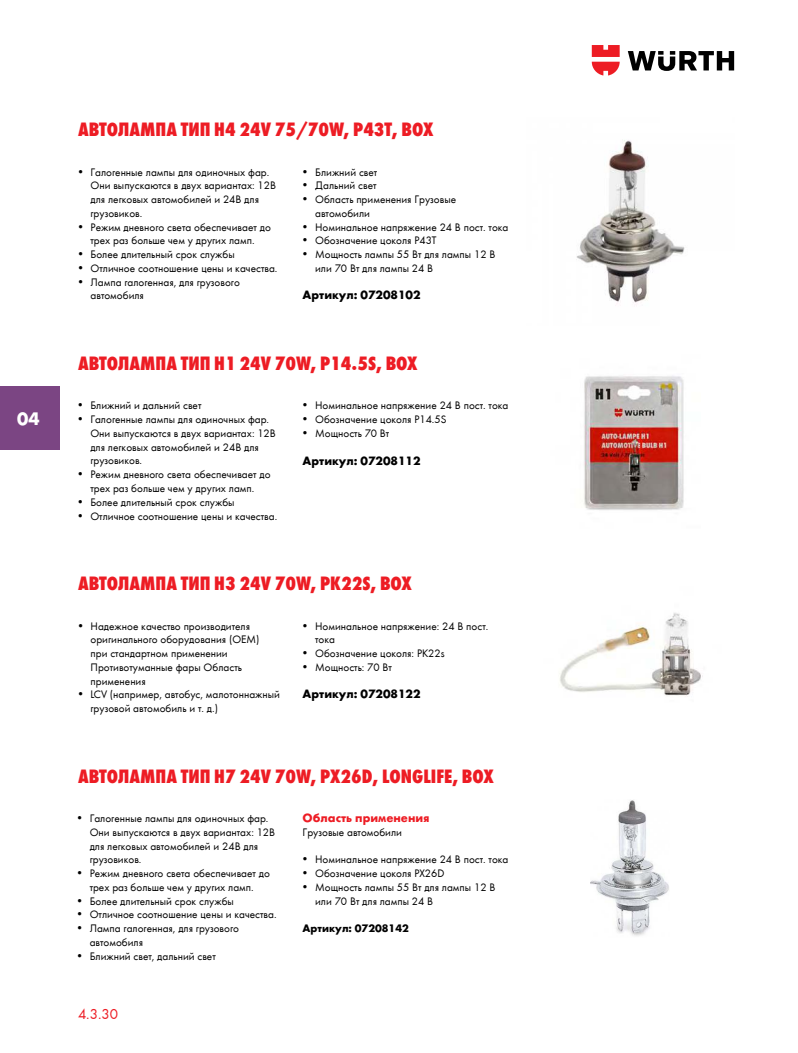
<style>
.page{position:relative;width:798px;height:1053px;background:#fff}
.page>*{position:absolute;margin:0;border:0;box-sizing:border-box;transform-origin:0 0}
.t1{font:20px "Wuerth Extra Bold Cond Caps";color:#ed1c24}
.t2{font:700 18.75px "Wuerth";color:#fff}
.t3{font:15px "Wuerth";color:#ed1c24}
.t4{font:700 12.5px "Wuerth";color:#000}
.t5{font:700 12.5px "Wuerth";color:#ed1c24}
.t6{font:11.25px/13.8px "Wuerth";color:#000}
.t7{font:700 11.25px "Wuerth";color:#000}
</style>
<div class="page">
<img style="left:576px;top:140px;width:109px;height:163px">
<img style="left:560px;top:613px;width:143px;height:83px">
<img style="left:590px;top:800px;width:79px;height:136px">
<img style="left:584px;top:375px;width:100px;height:135px">
<svg style="left:627px;top:51px;width:106px;height:20px"></svg>
<svg style="left:591px;top:45px;width:28px;height:30px"></svg>
<div style="left:0;top:386px;width:59px;height:64px;background:#7b4583"></div>
<h2 class="t2" style="left:17px;top:408px;width:24px">04</h2>
<h1 class="t1" style="left:78px;top:116px;width:357px">АВТОЛАМПА ТИП H4 24V 75/70W, P43T, BOX</h1>
<p class="t6" style="left:90px;top:164px;width:187px;text-indent:-12px">• Галогенные лампы для одиночных фар.<br>Они выпускаются в двух вариантах: 12В для легковых автомобилей и 24В для грузовиков.</p>
<p class="t6" style="left:78px;top:219px;width:194px;text-align:center">• Режим дневного света обеспечивает до трех раз больше чем у других ламп.</p>
<p class="t6" style="left:78px;top:247px;width:158px">• Более длительный срок службы</p>
<p class="t6" style="left:78px;top:260px;width:201px">• Отличное соотношение цены и качества.</p>
<p class="t6" style="left:90px;top:274px;width:151px;text-indent:-12px">• Лампа галогенная, для грузового автомобиля</p>
<p class="t6" style="left:302px;top:164px;width:76px">• Ближний свет</p>
<p class="t6" style="left:302px;top:178px;width:75px">• Дальний свет</p>
<p class="t6" style="left:315px;top:192px;width:142px;text-indent:-12px">• Область применения Грузовые автомобили</p>
<p class="t6" style="left:302px;top:219px;width:207px">• Номинальное напряжение 24 В пост. тока</p>
<p class="t6" style="left:302px;top:233px;width:135px">• Обозначение цоколя P43T</p>
<p class="t6" style="left:315px;top:247px;width:182px;text-indent:-12px">• Мощность лампы 55 Вт для лампы 12 В или 70 Вт для лампы 24 В</p>
<p class="t4" style="left:302px;top:286px;width:119px">Артикул: 07208102</p>
<h1 class="t1" style="left:78px;top:349px;width:341px">АВТОЛАМПА ТИП H1 24V 70W, P14.5S, BOX</h1>
<p class="t6" style="left:78px;top:398px;width:125px">• Ближний и дальний свет</p>
<p class="t6" style="left:90px;top:412px;width:187px;text-indent:-12px">• Галогенные лампы для одиночных фар.<br>Они выпускаются в двух вариантах: 12В для легковых автомобилей и 24В для грузовиков.</p>
<p class="t6" style="left:78px;top:467px;width:194px;text-align:center">• Режим дневного света обеспечивает до трех раз больше чем у других ламп.</p>
<p class="t6" style="left:78px;top:494px;width:158px">• Более длительный срок службы</p>
<p class="t6" style="left:78px;top:508px;width:201px">• Отличное соотношение цены и качества.</p>
<p class="t6" style="left:302px;top:398px;width:207px">• Номинальное напряжение 24 В пост. тока</p>
<p class="t6" style="left:302px;top:412px;width:145px">• Обозначение цоколя P14.5S</p>
<p class="t6" style="left:302px;top:426px;width:88px">• Мощность 70 Вт</p>
<p class="t4" style="left:302px;top:451px;width:119px">Артикул: 07208112</p>
<h1 class="t1" style="left:78px;top:569px;width:335px">АВТОЛАМПА ТИП H3 24V 70W, PK22S, BOX</h1>
<p class="t6" style="left:90px;top:618px;width:170px;text-indent:-12px">• Надежное качество производителя оригинального оборудования (OEM) при стандартном применении<br>Противотуманные фары Область применения</p>
<p class="t6" style="left:90px;top:687px;width:191px;text-indent:-12px">• LCV (например, автобус, малотоннажный грузовой автомобиль и т. д.)</p>
<p class="t6" style="left:315px;top:618px;width:175px;text-indent:-12px">• Номинальное напряжение: 24 В пост. тока</p>
<p class="t6" style="left:302px;top:646px;width:143px">• Обозначение цоколя: PK22s</p>
<p class="t6" style="left:302px;top:659px;width:91px">• Мощность: 70 Вт</p>
<p class="t4" style="left:302px;top:685px;width:119px">Артикул: 07208122</p>
<h1 class="t1" style="left:78px;top:762px;width:417px">АВТОЛАМПА ТИП H7 24V 70W, PX26D, LONGLIFE, BOX</h1>
<p class="t6" style="left:90px;top:811px;width:187px;text-indent:-12px">• Галогенные лампы для одиночных фар.<br>Они выпускаются в двух вариантах: 12В для легковых автомобилей и 24В для грузовиков.</p>
<p class="t6" style="left:77px;top:866px;width:194px;text-align:center">• Режим дневного света обеспечивает до трех раз больше чем у других ламп.</p>
<p class="t6" style="left:77px;top:893px;width:158px">• Более длительный срок службы</p>
<p class="t6" style="left:77px;top:907px;width:201px">• Отличное соотношение цены и качества.</p>
<p class="t6" style="left:90px;top:921px;width:151px;text-indent:-12px">• Лампа галогенная, для грузового автомобиля</p>
<p class="t6" style="left:77px;top:948px;width:140px">• Ближний свет, дальний свет</p>
<h3 class="t3" style="left:78px;top:1005px;width:41px">4.3.30</h3>
<p class="t5" style="left:302px;top:808px;width:128px">Область применения</p>
<p class="t6" style="left:302px;top:824px;width:101px">Грузовые автомобили</p>
<p class="t6" style="left:302px;top:852px;width:207px">• Номинальное напряжение 24 В пост. тока</p>
<p class="t6" style="left:302px;top:866px;width:143px">• Обозначение цоколя PX26D</p>
<p class="t6" style="left:315px;top:879px;width:182px;text-indent:-12px">• Мощность лампы 55 Вт для лампы 12 В или 70 Вт для лампы 24 В</p>
<p class="t7" style="left:302px;top:920px;width:108px">Артикул: 07208142</p>
</div>
